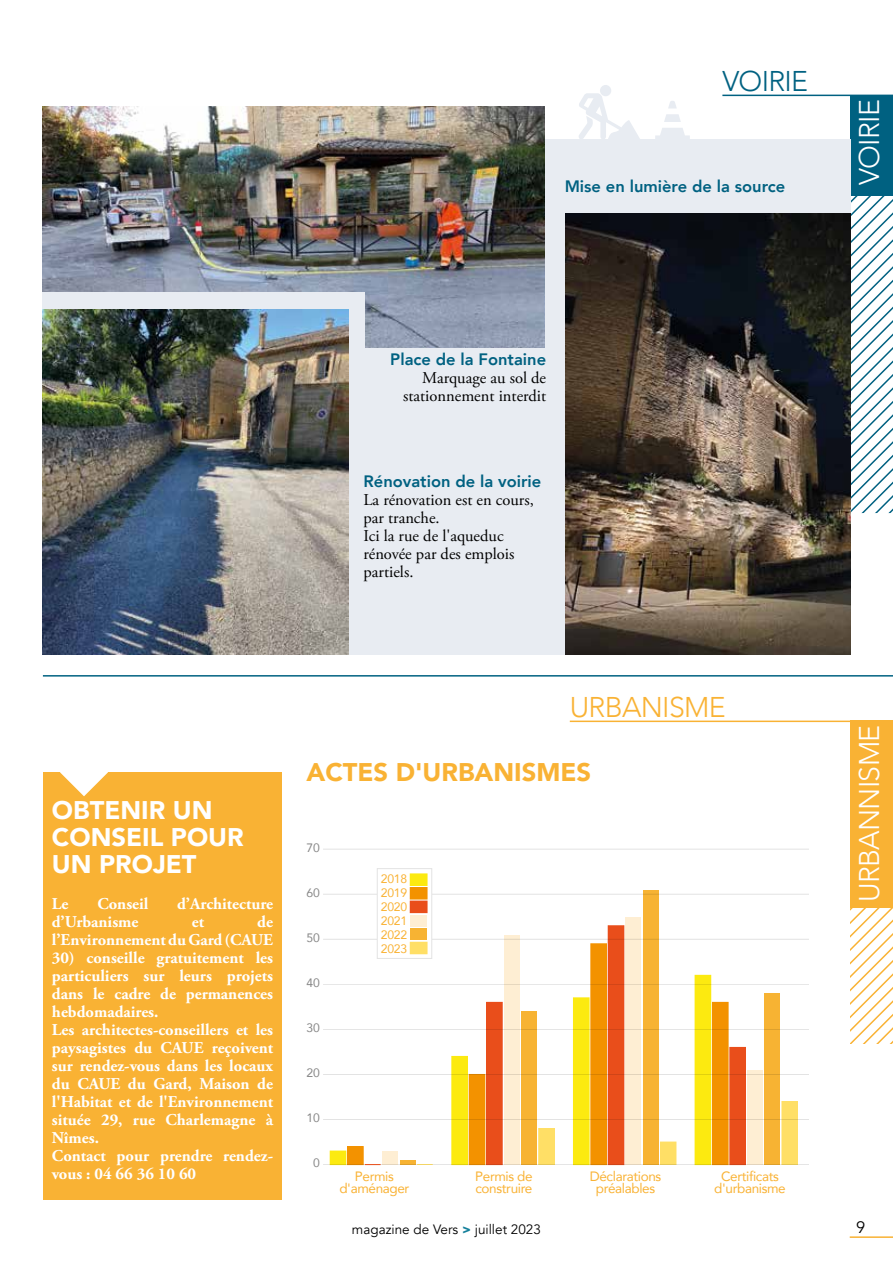
<style>
.page{position:relative;width:893px;height:1263px;background:#fff}
.page>*{position:absolute;margin:0;border:0;box-sizing:border-box;transform-origin:0 0}
.t1{font:300 28.5px "Avenir";letter-spacing:-.025em;color:#fff}
.t2{font:300 28.5px "Avenir";letter-spacing:-.025em;color:#f9b234}
.t3{font:300 28.5px "Avenir";letter-spacing:-.025em;color:#006181}
.t4{font:900 25.5px/27px "Avenir";color:#fff}
.t5{font:900 25.5px "Avenir";color:#f9b234}
.t6{font:700 16.5px/18px "Adobe Garamond Pro";color:#fff;text-align:right}
.t7{font:16.5px/18px "Adobe Garamond Pro";color:#000}
.t8{font:800 16.5px "Avenir";color:#006181}
.t9{font:16.5px "Avenir";color:#000}
.t10{font:13.5px/12px "Avenir";letter-spacing:-.025em;color:#f9b234;text-align:center}
.t11{font:13.5px "Avenir";color:#000}
.t12{font:12.15px/14.1px "Avenir";letter-spacing:-.025em;color:#f9b234}
.t13{font:12.15px "Avenir";letter-spacing:-.025em;color:#878787}
.s1{font-weight:900;color:#14809b}
</style>
<div class="page">
<svg style="left:850px;top:424px;width:43px;height:89px"></svg>
<hr style="left:850px;top:1236px;width:43px;height:2px;background:#f9b234">
<hr style="left:722px;top:95px;width:171px;height:1px;background:#006181">
<div style="left:851px;top:95px;width:42px;height:101px;background:#006181"></div>
<div style="left:43px;top:139px;width:807px;height:516px;background:#e8ecf2"></div>
<img style="left:43px;top:107px;width:502px;height:240px">
<div style="left:43px;top:292px;width:322px;height:153px;background:#e8ecf2"></div>
<img style="left:43px;top:310px;width:306px;height:345px">
<svg style="left:579px;top:93px;width:61px;height:46px"></svg>
<div style="left:600px;top:85px;width:11px;height:11px;background:#e8ecf2;border-radius:50%"></div>
<svg style="left:664px;top:114px;width:17px;height:8px"></svg>
<svg style="left:668px;top:101px;width:9px;height:7px"></svg>
<svg style="left:655px;top:128px;width:35px;height:11px"></svg>
<img style="left:566px;top:214px;width:284px;height:441px">
<hr style="left:43px;top:675px;width:850px;height:2px;background:#006181">
<hr style="left:570px;top:720px;width:323px;height:2px;background:#f9b234">
<div style="left:851px;top:721px;width:42px;height:187px;background:#f9b234"></div>
<svg style="left:850px;top:908px;width:43px;height:135px"></svg>
<div style="left:43px;top:772px;width:239px;height:428px;background:#f9b234"></div>
<svg style="left:60px;top:772px;width:48px;height:24px"></svg>
<div style="left:539px;top:1128px;width:15px;height:36px;background:#ffdf66"></div>
<div style="left:521px;top:1011px;width:16px;height:153px;background:#f7b333"></div>
<div style="left:504px;top:935px;width:16px;height:229px;background:#feeed3"></div>
<div style="left:487px;top:1002px;width:15px;height:162px;background:#e94e1b"></div>
<div style="left:486px;top:1002px;width:17px;height:163px;border:1px solid #e94e1b"></div>
<div style="left:469px;top:1074px;width:16px;height:90px;background:#f39200"></div>
<div style="left:452px;top:1056px;width:15px;height:108px;background:#fcea10"></div>
<div style="left:451px;top:1056px;width:17px;height:109px;border:1px solid #fcea10"></div>
<hr style="left:400px;top:1160px;width:15px;height:4px;background:#f7b333">
<div style="left:382px;top:1151px;width:16px;height:13px;background:#feeed3"></div>
<div style="left:348px;top:1146px;width:15px;height:18px;background:#f39200"></div>
<div style="left:347px;top:1146px;width:17px;height:19px;border:1px solid #f39200"></div>
<div style="left:330px;top:1151px;width:16px;height:13px;background:#fcea10"></div>
<div style="left:660px;top:1142px;width:16px;height:22px;background:#ffdf66"></div>
<div style="left:643px;top:890px;width:16px;height:274px;background:#f7b333"></div>
<div style="left:626px;top:917px;width:15px;height:247px;background:#feeed3"></div>
<div style="left:608px;top:926px;width:16px;height:238px;background:#e94e1b"></div>
<div style="left:591px;top:944px;width:15px;height:220px;background:#f39200"></div>
<div style="left:590px;top:943px;width:17px;height:222px;border:1px solid #f39200"></div>
<div style="left:573px;top:998px;width:16px;height:166px;background:#fcea10"></div>
<div style="left:782px;top:1101px;width:16px;height:63px;background:#ffdf66"></div>
<div style="left:765px;top:993px;width:15px;height:171px;background:#f7b333"></div>
<div style="left:747px;top:1070px;width:16px;height:94px;background:#feeed3"></div>
<div style="left:730px;top:1047px;width:15px;height:117px;background:#e94e1b"></div>
<div style="left:729px;top:1047px;width:17px;height:118px;border:1px solid #e94e1b"></div>
<div style="left:712px;top:1002px;width:16px;height:162px;background:#f39200"></div>
<div style="left:695px;top:975px;width:16px;height:189px;background:#fcea10"></div>
<hr style="left:323px;top:1119px;width:485px;height:1px;background:#e3e3e3">
<hr style="left:323px;top:1164px;width:485px;height:1px;background:#e3e3e3">
<hr style="left:323px;top:1074px;width:485px;height:1px;background:#e3e3e3">
<hr style="left:323px;top:1029px;width:485px;height:1px;background:#e3e3e3">
<hr style="left:323px;top:984px;width:485px;height:1px;background:#e3e3e3">
<hr style="left:323px;top:939px;width:485px;height:1px;background:#e3e3e3">
<hr style="left:323px;top:849px;width:485px;height:1px;background:#e3e3e3">
<hr style="left:323px;top:894px;width:485px;height:1px;background:#e3e3e3">
<svg style="left:417px;top:1164px;width:16px;height:1px"></svg>
<svg style="left:365px;top:1164px;width:16px;height:1px"></svg>
<div style="left:377px;top:869px;width:55px;height:89px;background:#fff"></div>
<div style="left:377px;top:868px;width:55px;height:91px;border:1px solid #e3e3e3"></div>
<div style="left:410px;top:874px;width:17px;height:11px;background:#fcea10"></div>
<div style="left:410px;top:873px;width:17px;height:13px;border:1px solid #fcea10"></div>
<div style="left:410px;top:901px;width:17px;height:12px;background:#e94e1b"></div>
<div style="left:410px;top:915px;width:17px;height:11px;background:#feeed3"></div>
<div style="left:410px;top:928px;width:17px;height:12px;background:#f7b333"></div>
<div style="left:410px;top:942px;width:17px;height:12px;background:#ffdf66"></div>
<div style="left:410px;top:887px;width:17px;height:12px;background:#f39200"></div>
<h1 class="t3" style="left:722px;top:65px;width:87px">VOIRIE</h1>
<p class="t8" style="left:565px;top:173px;width:222px">Mise en lumière de la source</p>
<h1 class="t1" style="left:852px;top:185px;width:87px;rotate:-90deg">VOIRIE</h1>
<p class="t8" style="left:390px;top:347px;width:157px">Place de la Fontaine</p>
<p class="t7" style="left:403px;top:370px;width:145px;text-align:right">Marquage au sol de stationnement interdit</p>
<p class="t8" style="left:363px;top:468px;width:179px">Rénovation de la voirie</p>
<p class="t7" style="left:363px;top:491px;width:172px">La rénovation est en cours, par tranche.<br>Ici la rue de l'aqueduc rénovée par des emplois partiels.</p>
<h2 class="t4" style="left:52px;top:796px;width:193px">OBTENIR UN<br>CONSEIL POUR<br>UN PROJET</h2>
<p class="t6" style="left:52px;top:895px;width:18px">Le</p>
<p class="t6" style="left:97px;top:895px;width:53px">Conseil</p>
<p class="t6" style="left:177px;top:895px;width:97px">d’Architecture</p>
<p class="t6" style="left:52px;top:913px;width:88px">d’Urbanisme</p>
<p class="t6" style="left:192px;top:913px;width:14px">et</p>
<p class="t6" style="left:52px;top:913px;width:223px">de<br>l’Environnement du Gard (CAUE</p>
<p class="t6" style="left:52px;top:949px;width:223px;text-align:left">30) conseille gratuitement les particuliers sur leurs projets dans le cadre de permanences hebdomadaires.<br>Les architectes-conseillers et les paysagistes du CAUE reçoivent sur rendez-vous dans les locaux du CAUE du Gard, Maison de l'Habitat et de l'Environnement située 29, rue Charlemagne à<br>Nîmes.<br>Contact pour prendre rendez&shy;vous : 04 66 36 10 60</p>
<h1 class="t2" style="left:570px;top:691px;width:157px">URBANISME</h1>
<h2 class="t5" style="left:306px;top:751px;width:286px">ACTES D'URBANISMES</h2>
<p class="t13" style="left:307px;top:838px;width:15px">70</p>
<p class="t13" style="left:307px;top:883px;width:15px">60</p>
<p class="t13" style="left:307px;top:928px;width:15px">50</p>
<p class="t13" style="left:307px;top:973px;width:15px">40</p>
<p class="t13" style="left:307px;top:1018px;width:15px">30</p>
<p class="t13" style="left:307px;top:1063px;width:15px">20</p>
<p class="t13" style="left:307px;top:1108px;width:15px">10</p>
<p class="t13" style="left:313px;top:1153px;width:8px">0</p>
<p class="t12" style="left:381px;top:871px;width:28px">2018<br>2019</p>
<p class="t12" style="left:381px;top:913px;width:28px">2021</p>
<p class="t12" style="left:381px;top:899px;width:28px">2020</p>
<p class="t12" style="left:381px;top:927px;width:28px">2022<br>2023</p>
<p class="t10" style="left:339px;top:1170px;width:72px">Permis d'aménager</p>
<p class="t10" style="left:475px;top:1170px;width:59px;text-align:left">Permis de construire</p>
<p class="t10" style="left:590px;top:1170px;width:73px">Déclarations préalables</p>
<p class="t10" style="left:714px;top:1170px;width:73px">Certificats d'urbanisme</p>
<p class="t11" style="left:352px;top:1221px;width:190px">magazine de Vers <span class="s1">&gt;</span> juillet 2023</p>
<h1 class="t1" style="left:852px;top:902px;width:179px;rotate:-90deg">URBANNISME</h1>
<p class="t9" style="left:856px;top:1217px;width:11px">9</p>
</div>
